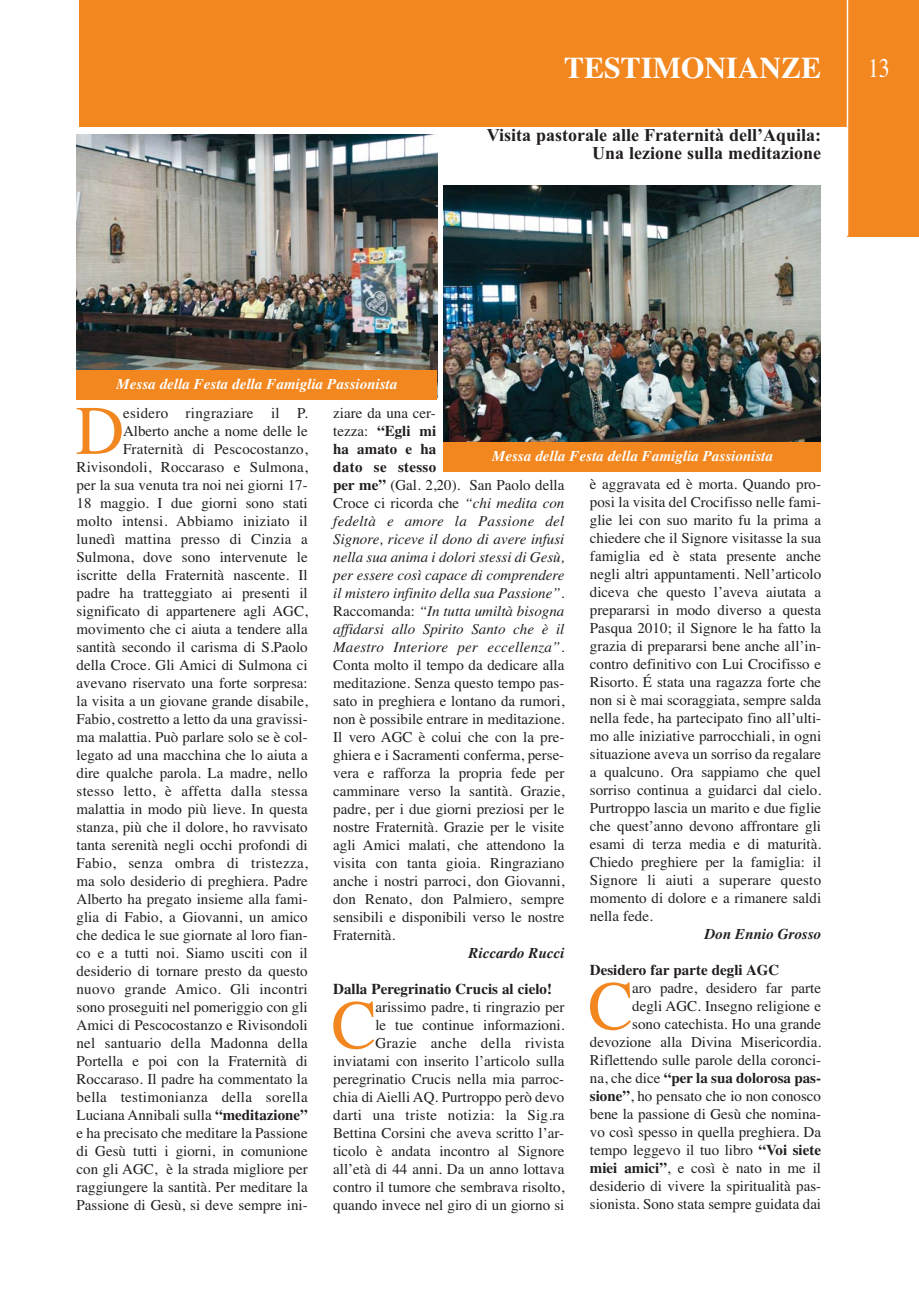
<style>
.page{position:relative;width:919px;height:1289px;background:#fff}
.page>*{position:absolute;margin:0;border:0;box-sizing:border-box;transform-origin:0 0}
.t1{font:69.3px "Times";color:#f28720}
.t2{font:700 30px "Times";color:#fff}
.t3{font:27px "Times";color:#fff;scale:.8 1}
.t4{font:700 18px/18px "Times New Roman";color:#231f20;text-align:right}
.t5{font:15px/18px "Times";color:#231f20;text-align:right}
.t6{font:italic 700 15px "Times";color:#fff}
.t7{font:700 15px "Times";color:#231f20}
.t8{font:italic 700 15px "Times";color:#231f20}
.s1{font-weight:700}
.s2{font-style:italic}
</style>
<div class="page">
<div style="left:79px;top:0;width:769px;height:127px;background:#f28720"></div>
<div style="left:847px;top:0;width:71px;height:237px;background:#f28720"></div>
<hr style="left:846px;top:0;width:2px;height:236px;background:#fff">
<img style="left:443px;top:185px;width:376px;height:257px">
<img style="left:77px;top:134px;width:360px;height:237px">
<div style="left:77px;top:371px;width:360px;height:29px;background:#f28720"></div>
<div style="left:443px;top:442px;width:378px;height:29px;background:#f28720"></div>
<h2 class="t2" style="left:564px;top:57px;width:258px">TESTIMONIANZE</h2>
<p class="t4" style="left:487px;top:128px;width:336px">Visita pastorale alle Fraternità dell’Aquila:<br>Una lezione sulla meditazione</p>
<h3 class="t3" style="left:868px;top:58px;width:29px">13</h3>
<p class="t6" style="left:116px;top:378px;width:282px">Messa della Festa della Famiglia Passionista</p>
<p class="t5" style="left:77px;top:405px;width:233px">esidero ringraziare il P.<br>Alberto anche a nome delle le Fraternità di Pescocostanzo, Rivisondoli, Roccaraso e Sulmona, per la sua venuta tra noi nei giorni 17- 18 maggio. I due giorni sono stati molto intensi. Abbiamo iniziato il lunedì mattina presso di Cinzia a Sulmona, dove sono intervenute le iscritte della Fraternità nascente. Il padre ha tratteggiato ai presenti il significato di appartenere agli AGC, movimento che ci aiuta a tendere alla santità secondo il carisma di S.Paolo della Croce. Gli Amici di Sulmona ci avevano riservato una forte sorpresa: la visita a un giovane grande disabile, Fabio, costretto a letto da una gravissi&shy;ma malattia. Può parlare solo se è col&shy;legato ad una macchina che lo aiuta a dire qualche parola. La madre, nello stesso letto, è affetta dalla stessa malattia in modo più lieve. In questa stanza, più che il dolore, ho ravvisato tanta serenità negli occhi profondi di Fabio, senza ombra di tristezza, ma solo desiderio di preghiera. Padre Alberto ha pregato insieme alla fami&shy;glia di Fabio, a Giovanni, un amico che dedica le sue giornate al loro fian&shy;co e a tutti noi. Siamo usciti con il desiderio di tornare presto da questo nuovo grande Amico. Gli incontri sono proseguiti nel pomeriggio con gli Amici di Pescocostanzo e Rivisondoli nel santuario della Madonna della Portella e poi con la Fraternità di Roccaraso. Il padre ha commentato la bella testimonianza della sorella Luciana Annibali sulla <span class="s1">“meditazione” </span>e ha precisato che meditare la Passione di Gesù tutti i giorni, in comunione con gli AGC, è la strada migliore per raggiungere la santità. Per meditare la Passione di Gesù, si deve sempre ini-</p>
<p class="t5" style="left:333px;top:405px;width:233px;text-align:left">ziare da una cer-<br>tezza: <span class="s1">“Egli mi<br>ha amato e ha<br>dato se stesso<br>per me”</span> (Gal. 2,20). San Paolo della Croce ci ricorda che <span class="s2">“chi medita con fedeltà e amore la Passione del Signore, riceve il dono di avere infusi nella sua anima i dolori stessi di Gesù, per essere così capace di comprendere il mistero infinito della sua Passione”</span>.<br>Raccomanda: <span class="s2">“In tutta umiltà bisogna affidarsi allo Spirito Santo che è il Maestro Interiore per eccellenza”</span>.<br>Conta molto il tempo da dedicare alla meditazione. Senza questo tempo pas&shy;sato in preghiera e lontano da rumori, non è possibile entrare in meditazione.<br>Il vero AGC è colui che con la pre&shy;ghiera e i Sacramenti conferma, perse&shy;vera e rafforza la propria fede per camminare verso la santità. Grazie, padre, per i due giorni preziosi per le nostre Fraternità. Grazie per le visite agli Amici malati, che attendono la visita con tanta gioia. Ringraziano anche i nostri parroci, don Giovanni, don Renato, don Palmiero, sempre sensibili e disponibili verso le nostre Fraternità.</p>
<h1 class="t1" style="left:76px;top:405px;width:50px">D</h1>
<p class="t6" style="left:492px;top:450px;width:282px">Messa della Festa della Famiglia Passionista</p>
<p class="t5" style="left:590px;top:476px;width:233px;text-align:justify">è aggravata ed è morta. Quando pro&shy;posi la visita del Crocifisso nelle fami&shy;glie lei con suo marito fu la prima a chiedere che il Signore visitasse la sua famiglia ed è stata presente anche negli altri appuntamenti. Nell’articolo diceva che questo l’aveva aiutata a prepararsi in modo diverso a questa Pasqua 2010; il Signore le ha fatto la grazia di prepararsi bene anche all’in&shy;contro definitivo con Lui Crocifisso e Risorto. É stata una ragazza forte che non si è mai scoraggiata, sempre salda nella fede, ha partecipato fino all’ulti&shy;mo alle iniziative parrocchiali, in ogni situazione aveva un sorriso da regalare a qualcuno. Ora sappiamo che quel sorriso continua a guidarci dal cielo.<br>Purtroppo lascia un marito e due figlie che quest’anno devono affrontare gli esami di terza media e di maturità.<br>Chiedo preghiere per la famiglia: il Signore li aiuti a superare questo momento di dolore e a rimanere saldi nella fede.</p>
<p class="t8" style="left:704px;top:928px;width:118px">Don Ennio Grosso</p>
<p class="t7" style="left:590px;top:964px;width:191px">Desidero far parte degli AGC</p>
<h1 class="t1" style="left:588px;top:980px;width:46px">C</h1>
<p class="t8" style="left:468px;top:947px;width:97px">Riccardo Rucci</p>
<p class="t7" style="left:333px;top:983px;width:220px">Dalla Peregrinatio Crucis al cielo!</p>
<h1 class="t1" style="left:331px;top:999px;width:46px">C</h1>
<p class="t5" style="left:590px;top:980px;width:233px">aro padre, desidero far parte<br>degli AGC. Insegno religione e<br>sono catechista. Ho una grande devozione alla Divina Misericordia.<br>Riflettendo sulle parole della coronci&shy;na, che dice <span class="s1">“per la sua dolorosa pas&shy;sione”</span>, ho pensato che io non conosco bene la passione di Gesù che nomina&shy;vo così spesso in quella preghiera. Da tempo leggevo il tuo libro <span class="s1">“Voi siete miei amici”</span>, e così è nato in me il desiderio di vivere la spiritualità pas&shy;sionista. Sono stata sempre guidata dai</p>
<p class="t5" style="left:333px;top:999px;width:233px">arissimo padre, ti ringrazio per<br>le tue continue informazioni.<br>Grazie anche della rivista inviatami con inserito l’articolo sulla peregrinatio Crucis nella mia parroc&shy;chia di Aielli AQ. Purtroppo però devo darti una triste notizia: la Sig.ra Bettina Corsini che aveva scritto l’ar&shy;ticolo è andata incontro al Signore all’età di 44 anni. Da un anno lottava contro il tumore che sembrava risolto, quando invece nel giro di un giorno si</p>
</div>
